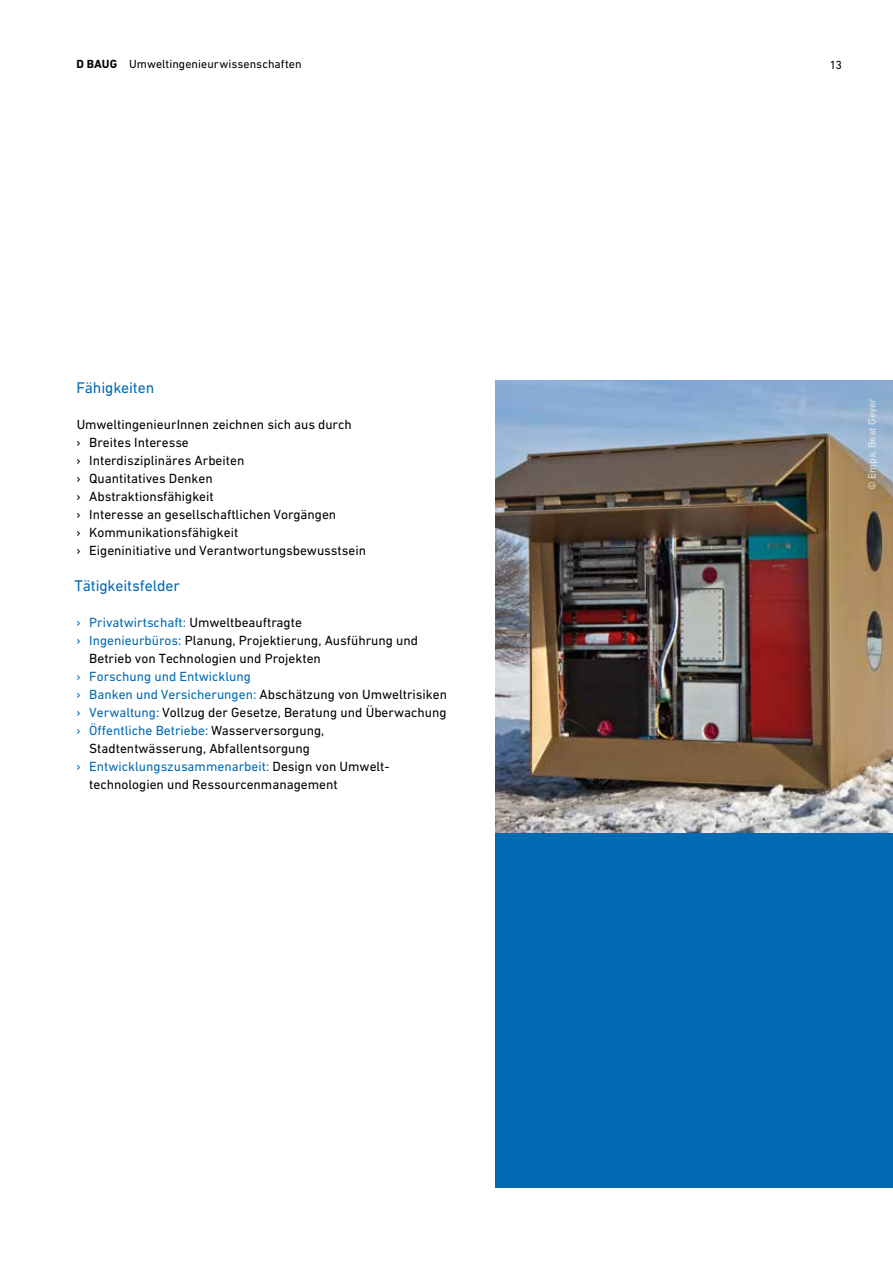
<style>
.page{position:relative;width:893px;height:1263px;background:#fff}
.page>*{position:absolute;margin:0;border:0;box-sizing:border-box;transform-origin:0 0}
.t1{font:15.75px "DIN Next W1 G";letter-spacing:-.005em;color:#0069b4}
.t2{font:13.5px/18px "DIN Next W1 G";color:#000}
.t3{font:13.5px "DIN Next W1 G";color:#0069b4}
.t4{font:12px "DIN Next W1 G";letter-spacing:.005em;color:#000}
.t5{font:10.5px "DIN Next W1 G";color:#fff}
.s1{font-weight:700}
.s2{color:#000}
.s3{color:#0069b4}
</style>
<div class="page">
<div style="left:495px;top:736px;width:398px;height:452px;background:#0069b4"></div>
<img style="left:495px;top:381px;width:398px;height:451px">
<p class="t4" style="left:77px;top:57px;width:227px"><span class="s1">D BAUG</span> Umweltingenieurwissenschaften</p>
<p class="t4" style="left:830px;top:58px;width:14px">13</p>
<p class="t1" style="left:77px;top:379px;width:79px">Fähigkeiten</p>
<p class="t2" style="left:77px;top:415px;width:291px">UmweltingenieurInnen zeichnen sich aus durch<br>› Breites Interesse<br>› Interdisziplinäres Arbeiten<br>› Quantitatives Denken<br>› Abstraktionsfähigkeit<br>› Interesse an gesellschaftlichen Vorgängen<br>› Kommunikationsfähigkeit<br>› Eigeninitiative und Verantwortungsbewusstsein</p>
<p class="t1" style="left:75px;top:577px;width:107px">Tätigkeitsfelder</p>
<p class="t3" style="left:77px;top:615px;width:227px">› Privatwirtschaft: <span class="s2">Umweltbeauftragte</span></p>
<p class="t2" style="left:77px;top:631px;width:343px"><span class="s3">› Ingenieurbüros:</span> Planung, Projektierung, Ausführung und</p>
<p class="t2" style="left:89px;top:649px;width:233px">Betrieb von Technologien und Projekten</p>
<p class="t3" style="left:77px;top:669px;width:176px">› Forschung und Entwicklung</p>
<p class="t2" style="left:77px;top:685px;width:372px"><span class="s3">› Banken und Versicherungen:</span> Abschätzung von Umweltrisiken</p>
<p class="t2" style="left:77px;top:703px;width:371px"><span class="s3">› Verwaltung:</span> Vollzug der Gesetze, Beratung und Überwachung</p>
<p class="t3" style="left:77px;top:723px;width:249px">› Öffentliche Betriebe: <span class="s2">Wasserversorgung,</span></p>
<p class="t2" style="left:89px;top:739px;width:222px">Stadtentwässerung, Abfallentsorgung</p>
<p class="t3" style="left:77px;top:759px;width:313px">› Entwicklungszusammenarbeit: <span class="s2">Design von Umwelt-</span></p>
<p class="t2" style="left:89px;top:775px;width:250px">technologien und Ressourcenmanagement</p>
<p class="t5" style="left:866px;top:490px;width:93px;rotate:-90deg">© Empa, Beat Geyer</p>
</div>
